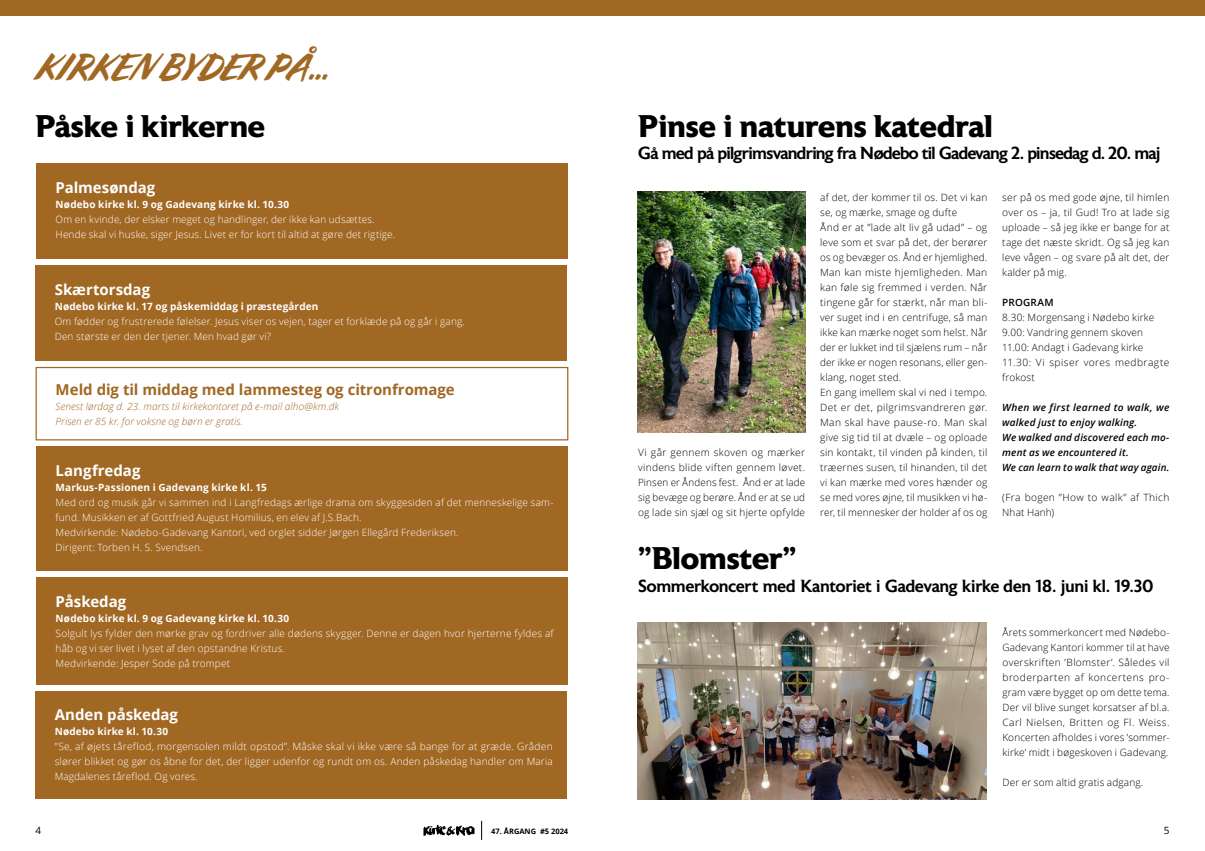
<style>
.page{position:relative;width:1205px;height:851px;background:#fff}
.page>*{position:absolute;margin:0;border:0;box-sizing:border-box;transform-origin:0 0}
.t1{font:37.5px "Cortado";letter-spacing:-.005em;color:#a16824}
.t2{font:700 31.25px "Astoria";letter-spacing:-.01em;color:#000}
.t3{font:500 17.5px "Astoria";letter-spacing:-.03em;color:#000}
.t4{font:700 15px "Open Sans";color:#fff}
.t5{font:700 15px "Open Sans";letter-spacing:-.005em;color:#a16824}
.t6{font:300 10px/15px "Open Sans";letter-spacing:.015em;color:#000;text-align:justify}
.t7{font:300 10px/15px "Open Sans";letter-spacing:.015em;color:#fff}
.t8{font:700 10px "Open Sans";letter-spacing:.015em;color:#fff}
.t9{font:italic 600 10px/15px "Open Sans";letter-spacing:.015em;color:#000}
.t10{font:italic 300 10px/15px "Open Sans";letter-spacing:.01em;color:#a16824}
.t11{font:600 10px "Open Sans";letter-spacing:.02em;color:#000}
.t12{font:10px "Open Sans";color:#000}
.t13{font:700 7.5px "Open Sans";color:#000}
</style>
<div class="page">
<div style="left:0;top:0;width:1205px;height:16px;background:#a16824"></div>
<div style="left:36px;top:163px;width:532px;height:96px;background:#a16824"></div>
<div style="left:36px;top:367px;width:532px;height:73px;background:#fff;border:1px solid #a16824"></div>
<div style="left:36px;top:446px;width:532px;height:124px;background:#a16824"></div>
<div style="left:36px;top:576px;width:532px;height:108px;background:#a16824"></div>
<div style="left:35px;top:265px;width:532px;height:96px;background:#a16824"></div>
<div style="left:35px;top:691px;width:532px;height:107px;background:#a16824"></div>
<img style="left:638px;top:191px;width:167px;height:241px">
<img style="left:637px;top:622px;width:349px;height:177px">
<svg style="left:481px;top:820px;width:1px;height:19px"></svg>
<img style="left:423px;top:824px;width:52px;height:12px">
<h1 class="t1" style="left:36px;top:45px;width:297px">KIRKEN BYDER PÅ...</h1>
<h2 class="t2" style="left:35px;top:108px;width:231px">Påske i kirkerne</h2>
<h3 class="t4" style="left:56px;top:177px;width:101px">Palmesøndag</h3>
<p class="t8" style="left:56px;top:198px;width:235px">Nødebo kirke kl. 9 og Gadevang kirke kl. 10.30</p>
<p class="t7" style="left:56px;top:212px;width:341px">Om en kvinde, der elsker meget og handlinger, der ikke kan udsættes.<br>Hende skal vi huske, siger Jesus. Livet er for kort til altid at gøre det rigtige.</p>
<h3 class="t4" style="left:55px;top:279px;width:97px">Skærtorsdag</h3>
<p class="t8" style="left:55px;top:299px;width:265px">Nødebo kirke kl. 17 og påskemiddag i præstegården</p>
<p class="t7" style="left:55px;top:314px;width:411px">Om fødder og frustrerede følelser. Jesus viser os vejen, tager et forklæde på og går i gang.<br>Den største er den der tjener. Men hvad gør vi?</p>
<h3 class="t5" style="left:56px;top:379px;width:401px">Meld dig til middag med lammesteg og citronfromage</h3>
<p class="t10" style="left:56px;top:398px;width:285px">Senest lørdag d. 23. marts til kirkekontoret på e-mail alho@km.dk<br>Prisen er 85 kr. for voksne og børn er gratis.</p>
<h3 class="t4" style="left:56px;top:459px;width:86px">Langfredag</h3>
<p class="t8" style="left:56px;top:480px;width:213px">Markus-Passionen i Gadevang kirke kl. 15</p>
<p class="t7" style="left:56px;top:494px;width:499px">Med ord og musik går vi sammen ind i Langfredags ærlige drama om skyggesiden af det menneskelige sam&shy;fund. Musikken er af Gottfried August Homilius, en elev af J.S.Bach.<br>Medvirkende: Nødebo-Gadevang Kantori, ved orglet sidder Jørgen Ellegård Frederiksen.<br>Dirigent: Torben H. S. Svendsen.</p>
<h3 class="t4" style="left:56px;top:590px;width:72px">Påskedag</h3>
<p class="t8" style="left:56px;top:611px;width:235px">Nødebo kirke kl. 9 og Gadevang kirke kl. 10.30</p>
<p class="t7" style="left:56px;top:625px;width:499px">Solgult lys fylder den mørke grav og fordriver alle dødens skygger. Denne er dagen hvor hjerterne fyldes af håb og vi ser livet i lyset af den opstandne Kristus.<br>Medvirkende: Jesper Sode på trompet</p>
<h3 class="t4" style="left:55px;top:704px;width:125px">Anden påskedag</h3>
<p class="t8" style="left:55px;top:724px;width:115px">Nødebo kirke kl. 10.30</p>
<p class="t7" style="left:55px;top:738px;width:499px;text-align:justify">”Se, af øjets tåreflod, morgensolen mildt opstod”. Måske skal vi ikke være så bange for at græde. Gråden slører blikket og gør os åbne for det, der ligger udenfor og rundt om os. Anden påskedag handler om Maria Magdalenes tåreflod. Og vores.</p>
<h2 class="t2" style="left:638px;top:108px;width:356px">Pinse i naturens katedral</h2>
<h3 class="t3" style="left:638px;top:144px;width:524px">Gå med på pilgrimsvandring fra Nødebo til Gadevang 2. pinsedag d. 20. maj</h3>
<p class="t6" style="left:638px;top:444px;width:169px">Vi går gennem skoven og mærker vindens blide viften gennem løvet.<br>Pinsen er Åndens fest. Ånd er at lade sig bevæge og berøre. Ånd er at se ud og lade sin sjæl og sit hjerte opfylde</p>
<p class="t6" style="left:820px;top:189px;width:169px;text-align:left">af det, der kommer til os. Det vi kan se, og mærke, smage og dufte<br>Ånd er at ”lade alt liv gå udad” – og leve som et svar på det, der berører os og bevæger os. Ånd er hjemlighed.<br>Man kan miste hjemligheden. Man kan føle sig fremmed i verden. Når tingene går for stærkt, når man bli&shy;ver suget ind i en centrifuge, så man ikke kan mærke noget som helst. Når der er lukket ind til sjælens rum – når der ikke er nogen resonans, eller gen&shy;klang, noget sted.<br>En gang imellem skal vi ned i tempo.<br>Det er det, pilgrimsvandreren gør.<br>Man skal have pause-ro. Man skal give sig tid til at dvæle – og oploade sin kontakt, til vinden på kinden, til træernes susen, til hinanden, til det vi kan mærke med vores hænder og se med vores øjne, til musikken vi hø&shy;rer, til mennesker der holder af os og</p>
<p class="t6" style="left:1002px;top:189px;width:169px">ser på os med gode øjne, til himlen over os – ja, til Gud! Tro at lade sig uploade – så jeg ikke er bange for at tage det næste skridt. Og så jeg kan leve vågen – og svare på alt det, der kalder på mig.</p>
<p class="t11" style="left:1002px;top:295px;width:53px">PROGRAM</p>
<p class="t6" style="left:1002px;top:309px;width:169px;text-align:left">8.30: Morgensang i Nødebo kirke<br>9.00: Vandring gennem skoven<br>11.00: Andagt i Gadevang kirke<br>11.30: Vi spiser vores medbragte frokost</p>
<p class="t9" style="left:1002px;top:399px;width:169px">When we first learned to walk, we walked just to enjoy walking.<br>We walked and discovered each mo&shy;ment as we encountered it.<br>We can learn to walk that way again.</p>
<p class="t6" style="left:1002px;top:489px;width:169px">(Fra bogen ”How to walk” af Thich<br>Nhat Hanh)</p>
<h2 class="t2" style="left:638px;top:540px;width:160px">”Blomster”</h2>
<h3 class="t3" style="left:638px;top:576px;width:517px">Sommerkoncert med Kantoriet i Gadevang kirke den 18. juni kl. 19.30</h3>
<p class="t6" style="left:1002px;top:624px;width:169px">Årets sommerkoncert med Nødebo-Gadevang Kantori kommer til at have overskriften ’Blomster’. Således vil broderparten af koncertens pro&shy;gram være bygget op om dette tema.<br>Der vil blive sunget korsatser af bl.a.<br>Carl Nielsen, Britten og Fl. Weiss.<br>Koncerten afholdes i vores ’sommer&shy;kirke’ midt i bøgeskoven i Gadevang.</p>
<p class="t6" style="left:1002px;top:774px;width:142px">Der er som altid gratis adgang.</p>
<p class="t12" style="left:35px;top:823px;width:7px">4</p>
<p class="t13" style="left:491px;top:825px;width:79px">47. ÅRGANG #5 2024</p>
<p class="t12" style="left:1164px;top:823px;width:7px">5</p>
</div>
